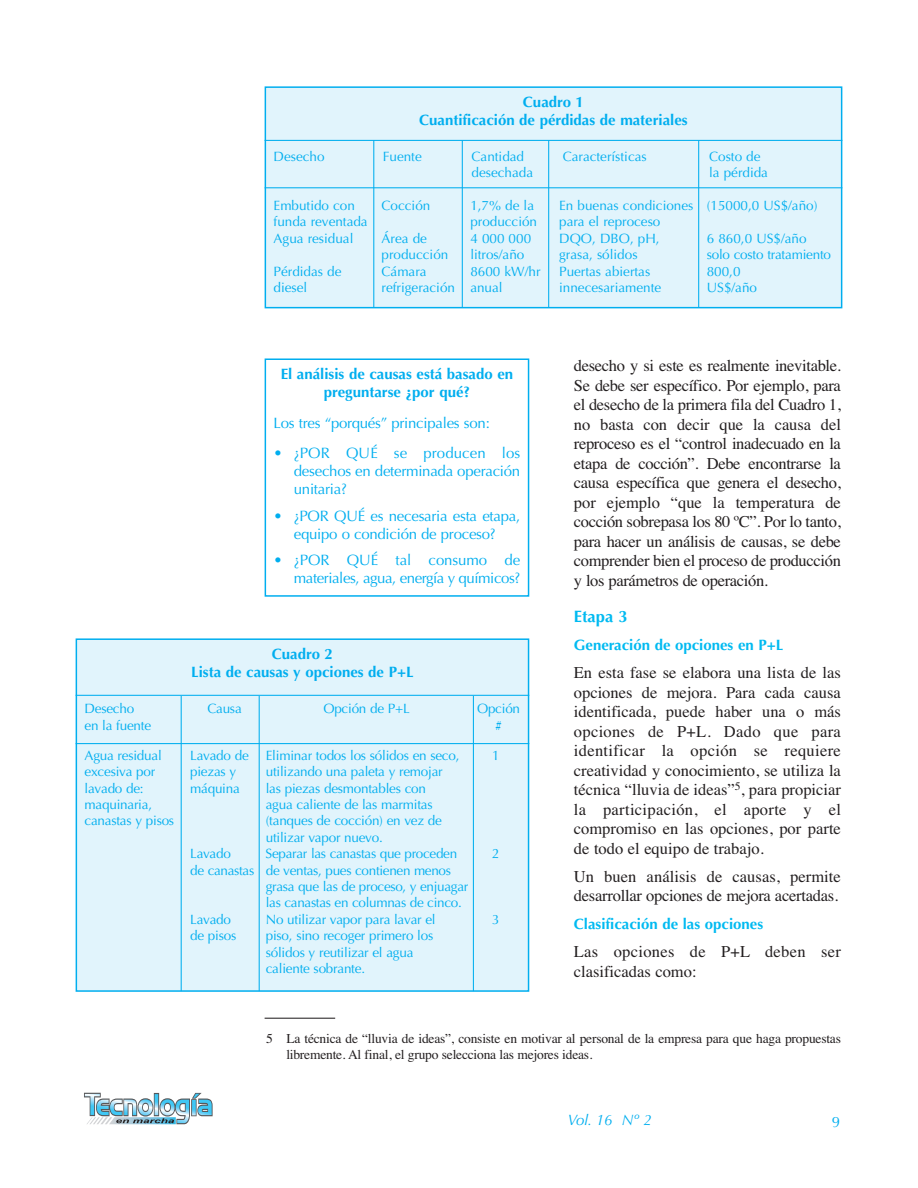
<style>
.page{position:relative;width:918px;height:1188px;background:#fff}
.page>*{position:absolute;margin:0;border:0;box-sizing:border-box;transform-origin:0 0}
.t1{font:16.5px/19.5px "Times";color:#231f20;text-align:justify}
.t2{font:16.5px/19.5px "Times";letter-spacing:.02em;color:#231f20}
.t3{font:700 16.5px "Optima";color:#00baf1}
.t4{font:15px/18px "Optima";letter-spacing:-.015em;color:#00aeef;text-align:justify}
.t5{font:700 15px/18px "Optima";color:#00aeef;text-align:center}
.t6{font:700 15px "Optima";color:#00baf1}
.t7{font:italic 15px "Optima";color:#00aeef}
.t8{font:13.5px/16.4px "Optima";letter-spacing:-.015em;color:#00aeef}
.t9{font:13.5px/16.2px "Times";letter-spacing:-.015em;color:#231f20}
</style>
<div class="page">
<svg style="left:84px;top:1093px;width:129px;height:31px"></svg>
<div style="left:265px;top:87px;width:577px;height:221px;background:#e1f4fc"></div>
<div style="left:265px;top:86px;width:577px;height:222px;border:2px solid #00aeef"></div>
<div style="left:76px;top:639px;width:453px;height:352px;background:#e1f4fc"></div>
<div style="left:76px;top:638px;width:453px;height:354px;border:2px solid #00aeef"></div>
<div style="left:265px;top:358px;width:264px;height:239px;border:2px solid #00aeef"></div>
<hr style="left:265px;top:1018px;width:70px;height:1px;background:#231f20">
<hr style="left:265px;top:140px;width:577px;height:1px;background:#00aeef">
<hr style="left:265px;top:187px;width:577px;height:1px;background:#00aeef">
<hr style="left:373px;top:140px;width:1px;height:168px;background:#00aeef">
<hr style="left:462px;top:140px;width:1px;height:168px;background:#00aeef">
<hr style="left:548px;top:140px;width:1px;height:168px;background:#00aeef">
<hr style="left:698px;top:140px;width:1px;height:168px;background:#00aeef">
<hr style="left:76px;top:695px;width:453px;height:1px;background:#00aeef">
<hr style="left:76px;top:743px;width:453px;height:1px;background:#00aeef">
<hr style="left:181px;top:696px;width:1px;height:295px;background:#00aeef">
<hr style="left:259px;top:696px;width:1px;height:295px;background:#00aeef">
<hr style="left:473px;top:696px;width:1px;height:295px;background:#00aeef">
<p class="t5" style="left:419px;top:94px;width:270px;line-height:18.5px">Cuadro 1<br>Cuantificación de pérdidas de materiales</p>
<p class="t8" style="left:274px;top:149px;width:53px">Desecho</p>
<p class="t8" style="left:383px;top:149px;width:41px">Fuente</p>
<p class="t8" style="left:472px;top:149px;width:54px">Cantidad</p>
<p class="t8" style="left:563px;top:149px;width:85px">Características</p>
<p class="t8" style="left:709px;top:149px;width:53px">Costo de</p>
<p class="t8" style="left:472px;top:166px;width:63px">desechada</p>
<p class="t8" style="left:709px;top:166px;width:60px">la pérdida</p>
<p class="t8" style="left:274px;top:198px;width:83px">Embutido con</p>
<p class="t8" style="left:382px;top:198px;width:50px">Cocción</p>
<p class="t8" style="left:470px;top:198px;width:65px">1,7% de la</p>
<p class="t8" style="left:559px;top:198px;width:260px">En buenas condiciones (15000,0 US$/año)</p>
<p class="t8" style="left:274px;top:215px;width:96px">funda reventada</p>
<p class="t8" style="left:470px;top:215px;width:68px">producción</p>
<p class="t8" style="left:559px;top:215px;width:103px">para el reproceso</p>
<p class="t8" style="left:274px;top:231px;width:81px">Agua residual</p>
<p class="t8" style="left:382px;top:231px;width:47px">Área de</p>
<p class="t8" style="left:470px;top:231px;width:62px">4 000 000</p>
<p class="t8" style="left:559px;top:231px;width:102px">DQO, DBO, pH,</p>
<p class="t8" style="left:707px;top:231px;width:101px">6 860,0 US$/año</p>
<p class="t8" style="left:382px;top:248px;width:68px">producción</p>
<p class="t8" style="left:470px;top:248px;width:56px">litros/año</p>
<p class="t8" style="left:559px;top:248px;width:80px">grasa, sólidos</p>
<p class="t8" style="left:707px;top:248px;width:126px">solo costo tratamiento</p>
<p class="t8" style="left:274px;top:264px;width:69px">Pérdidas de</p>
<p class="t8" style="left:382px;top:264px;width:46px">Cámara</p>
<p class="t8" style="left:470px;top:264px;width:72px">8600 kW/hr</p>
<p class="t8" style="left:559px;top:264px;width:93px">Puertas abiertas</p>
<p class="t8" style="left:707px;top:264px;width:35px">800,0</p>
<p class="t8" style="left:274px;top:281px;width:35px">diesel</p>
<p class="t8" style="left:382px;top:281px;width:123px">refrigeración anual</p>
<p class="t8" style="left:559px;top:281px;width:103px">innecesariamente</p>
<p class="t8" style="left:707px;top:281px;width:52px">US$/año</p>
<p class="t5" style="left:281px;top:366px;width:234px">El análisis de causas está basado en preguntarse ¿por qué?</p>
<p class="t4" style="left:274px;top:416px;width:218px">Los tres “porqués” principales son:</p>
<p class="t4" style="left:294px;top:446px;width:228px;text-indent:-20px">• ¿POR QUÉ se producen los desechos en determinada operación unitaria?</p>
<p class="t4" style="left:274px;top:508px;width:248px;text-align:center">• ¿POR QUÉ es necesaria esta etapa, equipo o condición de proceso?</p>
<p class="t4" style="left:274px;top:553px;width:248px;text-align:right">• ¿POR QUÉ tal consumo de materiales, agua, energía y químicos?</p>
<p class="t5" style="left:191px;top:646px;width:224px">Cuadro 2<br>Lista de causas y opciones de P+L</p>
<p class="t8" style="left:85px;top:702px;width:51px">Desecho</p>
<p class="t8" style="left:207px;top:702px;width:36px">Causa</p>
<p class="t8" style="left:323px;top:702px;width:88px">Opción de P+L</p>
<p class="t8" style="left:477px;top:702px;width:45px">Opción</p>
<p class="t8" style="left:85px;top:718px;width:68px">en la fuente</p>
<p class="t8" style="left:495px;top:718px;width:9px">#</p>
<p class="t8" style="left:85px;top:748px;width:79px">Agua residual</p>
<p class="t8" style="left:190px;top:748px;width:60px">Lavado de</p>
<p class="t8" style="left:266px;top:748px;width:195px">Eliminar todos los sólidos en seco,</p>
<p class="t8" style="left:492px;top:748px;width:9px">1</p>
<p class="t8" style="left:85px;top:765px;width:72px">excesiva por</p>
<p class="t8" style="left:190px;top:765px;width:48px">piezas y</p>
<p class="t8" style="left:266px;top:765px;width:179px">utilizando una paleta y remojar</p>
<p class="t8" style="left:85px;top:781px;width:61px">lavado de:</p>
<p class="t8" style="left:190px;top:781px;width:51px">máquina</p>
<p class="t8" style="left:266px;top:781px;width:162px">las piezas desmontables con</p>
<p class="t8" style="left:85px;top:798px;width:69px">maquinaria,</p>
<p class="t8" style="left:266px;top:798px;width:168px">agua caliente de las marmitas</p>
<p class="t8" style="left:85px;top:814px;width:91px">canastas y pisos</p>
<p class="t8" style="left:266px;top:814px;width:178px">(tanques de cocción) en vez de utilizar vapor nuevo.</p>
<p class="t8" style="left:190px;top:847px;width:42px">Lavado</p>
<p class="t8" style="left:266px;top:847px;width:193px">Separar las canastas que proceden</p>
<p class="t8" style="left:492px;top:847px;width:9px">2</p>
<p class="t8" style="left:190px;top:863px;width:262px">de canastas de ventas, pues contienen menos</p>
<p class="t8" style="left:266px;top:880px;width:204px">grasa que las de proceso, y enjuagar</p>
<p class="t8" style="left:266px;top:896px;width:198px">las canastas en columnas de cinco.</p>
<p class="t8" style="left:190px;top:912px;width:42px">Lavado</p>
<p class="t8" style="left:266px;top:912px;width:171px">No utilizar vapor para lavar el</p>
<p class="t8" style="left:492px;top:912px;width:9px">3</p>
<p class="t8" style="left:190px;top:929px;width:48px">de pisos</p>
<p class="t8" style="left:266px;top:929px;width:169px">piso, sino recoger primero los sólidos y reutilizar el agua caliente sobrante.</p>
<p class="t1" style="left:574px;top:358px;width:269px">desecho y si este es realmente inevitable.<br>Se debe ser específico. Por ejemplo, para el desecho de la primera fila del Cuadro 1, no basta con decir que la causa del reproceso es el “control inadecuado en la etapa de cocción”. Debe encontrarse la causa específica que genera el desecho, por ejemplo “que la temperatura de cocción sobrepasa los 80 ºC”. Por lo tanto, para hacer un análisis de causas, se debe comprender bien el proceso de producción y los parámetros de operación.</p>
<p class="t3" style="left:574px;top:610px;width:55px">Etapa 3</p>
<p class="t6" style="left:574px;top:639px;width:211px">Generación de opciones en P+L</p>
<p class="t1" style="left:574px;top:665px;width:269px">En esta fase se elabora una lista de las opciones de mejora. Para cada causa identificada, puede haber una o más opciones de P+L. Dado que para identificar la opción se requiere creatividad y conocimiento, se utiliza la técnica “lluvia de ideas”<sup>5</sup>, para propiciar la participación, el aporte y el compromiso en las opciones, por parte de todo el equipo de trabajo.</p>
<p class="t1" style="left:574px;top:868px;width:269px">Un buen análisis de causas, permite desarrollar opciones de mejora acertadas.</p>
<p class="t6" style="left:574px;top:918px;width:191px">Clasificación de las opciones</p>
<p class="t2" style="left:574px;top:944px;width:269px">Las opciones de P+L deben ser clasificadas como:</p>
<p class="t9" style="left:286px;top:1031px;width:556px;text-indent:-20px">5 La técnica de “lluvia de ideas”, consiste en motivar al personal de la empresa para que haga propuestas libremente. Al final, el grupo selecciona las mejores ideas.</p>
<p class="t7" style="left:568px;top:1113px;width:86px">Vol. 16 Nº 2</p>
<p class="t4" style="left:832px;top:1114px;width:10px">9</p>
</div>
